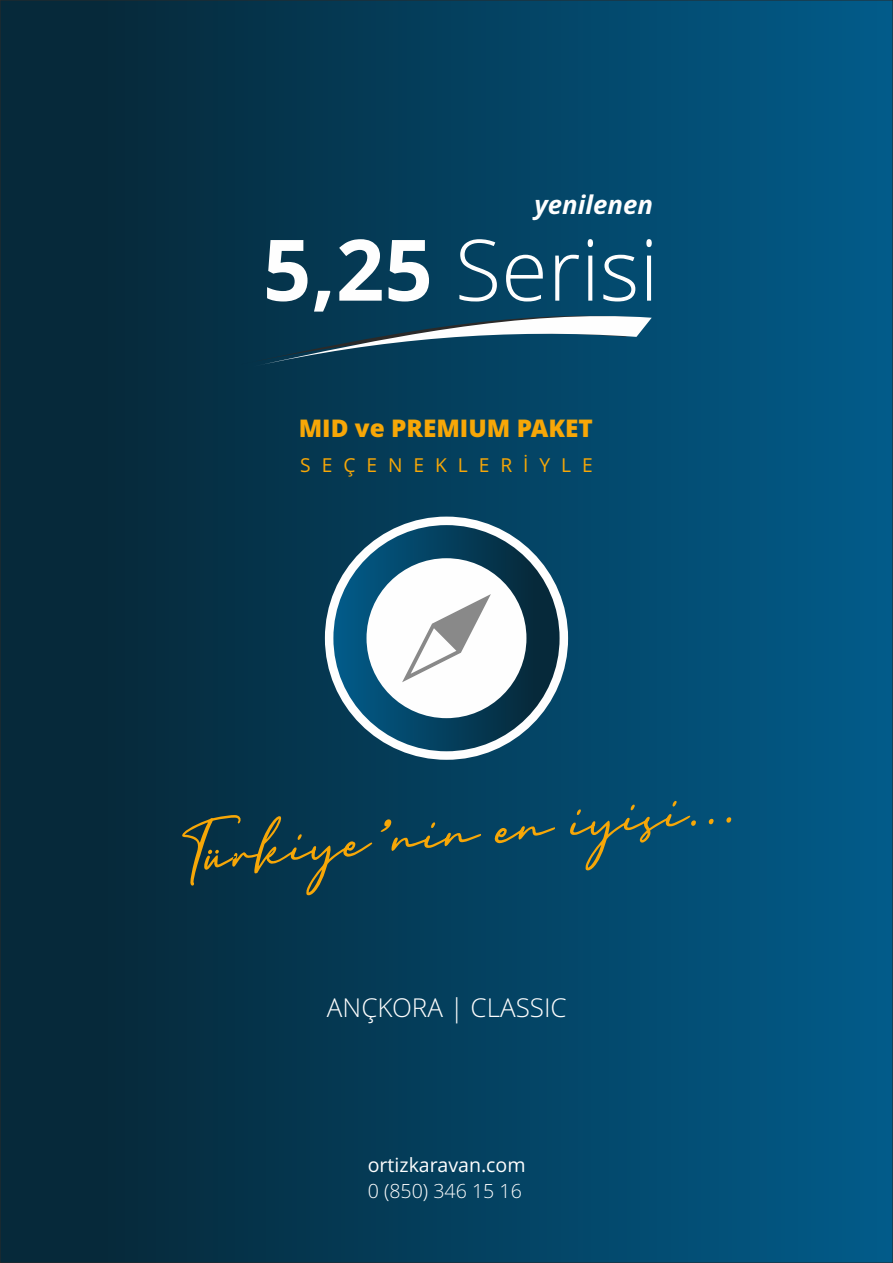
<style>
.page{position:relative;width:893px;height:1263px;background:#fff}
.page>*{position:absolute;margin:0;border:0;box-sizing:border-box;transform-origin:0 0}
.t1{font:300 84.9px "Open Sans";color:#fefefe}
.t2{font:300 25.95px "Open Sans";color:#fefefe}
.t3{font:italic 700 25.8px "Open Sans";color:#fefefe}
.t4{font:800 24.3px "Open Sans";color:#f7a707}
.t5{font:19.65px "Open Sans";color:#fefefe}
.t6{font:300 19.65px "Open Sans";color:#fefefe}
.t7{font:19.2px "Open Sans";letter-spacing:.57em;color:#f7a707}
.s1{font-weight:700}
</style>
<div class="page">
<div style="left:0;top:0;width:893px;height:1263px;background:linear-gradient(to right,#072432,#035b8a)"></div>
<svg style="left:241px;top:308px;width:411px;height:59px;background:#2a5a72"></svg>
<div style="left:325px;top:517px;width:243px;height:243px;border:17px solid #fefefe;border-radius:50%"></div>
<div style="left:333px;top:525px;width:227px;height:226px;background:linear-gradient(to right,#045c8a,#0b2836);border-radius:50%"></div>
<div style="left:366px;top:558px;width:160px;height:160px;background:#fefefe;border-radius:50%"></div>
<svg style="left:402px;top:594px;width:89px;height:88px"></svg>
<svg style="left:182px;top:801px;width:549px;height:94px;background:#134658"></svg>
<p class="t3" style="left:535px;top:194px;width:120px">yenilenen</p>
<h1 class="t1" style="left:263px;top:236px;width:397px"><span class="s1">5,25</span> Serisi</h1>
<p class="t4" style="left:299px;top:419px;width:296px">MID ve PREMIUM PAKET</p>
<p class="t7" style="left:300px;top:457px;width:294px">SEÇENEKLERİYLE</p>
<p class="t2" style="left:327px;top:997px;width:241px">ANÇKORA | CLASSIC</p>
<p class="t5" style="left:368px;top:1157px;width:159px">ortizkaravan.com</p>
<p class="t6" style="left:368px;top:1183px;width:156px">0 (850) 346 15 16</p>
</div>
